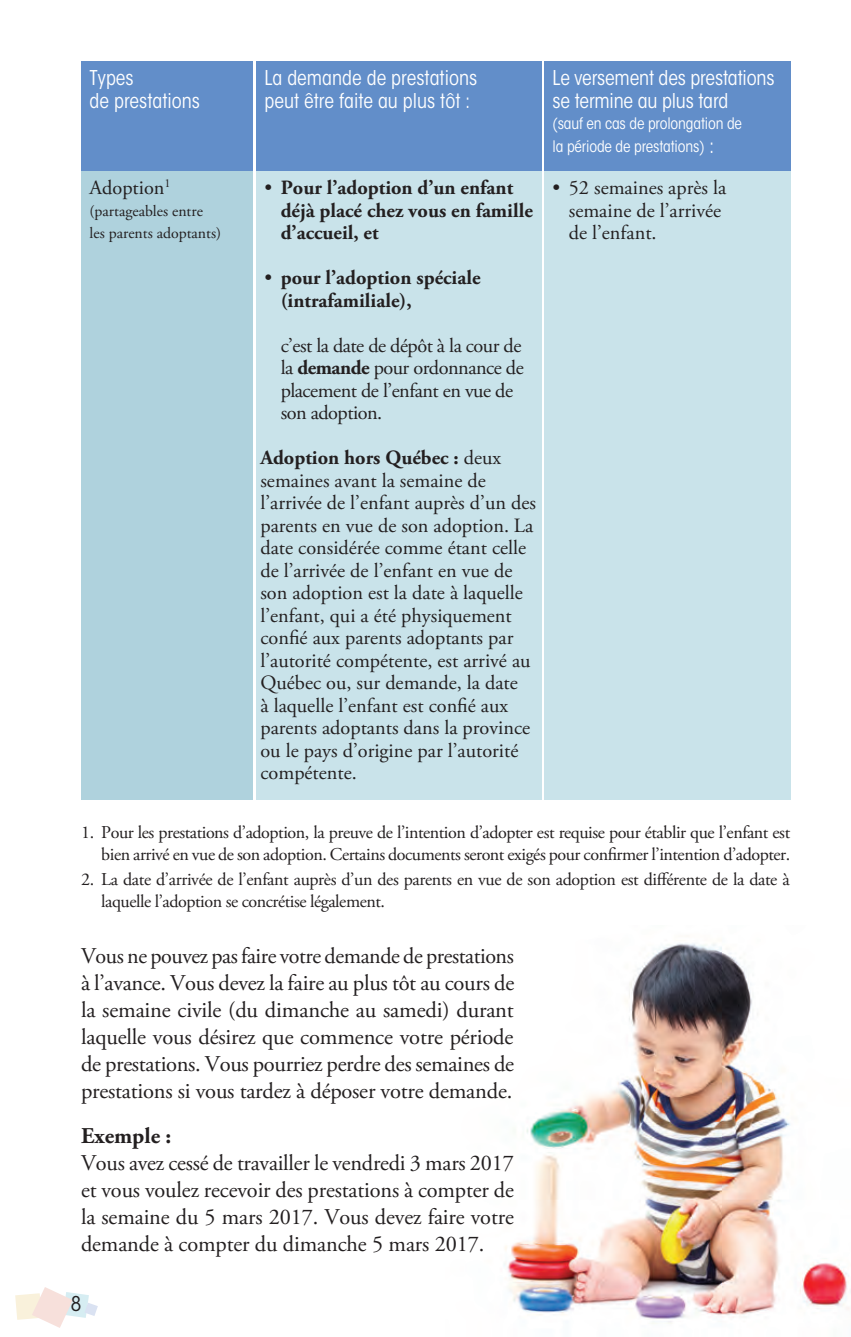
<style>
.page{position:relative;width:851px;height:1337px;background:#fff}
.page>*{position:absolute;margin:0;border:0;box-sizing:border-box;transform-origin:0 0}
.t1{font:22.5px/27px "Adobe Garamond Pro";letter-spacing:-.005em;color:#231f20;text-align:justify}
.t2{font:700 22.5px "Adobe Garamond Pro";color:#231f20}
.t3{font:20.25px/22.5px "Adobe Garamond Pro";color:#231f20}
.t4{font:condensed 20.25px/22.5px "ITC Avant Garde Std";color:#fff}
.t5{font:700 20.25px/22.5px "Adobe Garamond Pro";color:#231f20}
.t6{font:20.25px/22.5px "Adobe Garamond Pro";letter-spacing:-.025em;color:#231f20}
.t7{font:condensed 20.25px "ITC Avant Garde Std";color:#231f20}
.t8{font:18px/21.6px "Adobe Garamond Pro";letter-spacing:-.025em;color:#231f20;text-align:right}
.t9{font:condensed 15.75px/22.5px "ITC Avant Garde Std";letter-spacing:-.01em;color:#fff}
.t10{font:15.75px/22.5px "Adobe Garamond Pro";color:#231f20}
.s1{font-size:20.25px}
.s2{font-weight:400}
.s3{font-weight:700}
</style>
<div class="page">
<img style="left:504px;top:943px;width:345px;height:381px">
<svg style="left:15px;top:1287px;width:83px;height:40px"></svg>
<div style="left:256px;top:171px;width:285px;height:629px;background:#c9e3ea"></div>
<div style="left:544px;top:171px;width:246px;height:629px;background:#c9e3ea"></div>
<div style="left:81px;top:171px;width:172px;height:629px;background:#afd2dd"></div>
<div style="left:256px;top:61px;width:285px;height:110px;background:#628ec9"></div>
<div style="left:544px;top:61px;width:246px;height:110px;background:#628ec9"></div>
<div style="left:81px;top:61px;width:172px;height:110px;background:#628ec9"></div>
<p class="t4" style="left:90px;top:67px;width:112px">Types<br>de prestations</p>
<p class="t3" style="left:90px;top:177px;width:82px">Adoption<sup>1</sup></p>
<p class="t10" style="left:90px;top:200px;width:133px">(partageables entre les parents adoptants)</p>
<p class="t4" style="left:264px;top:67px;width:214px">La demande de prestations peut être faite au plus tôt :</p>
<p class="t4" style="left:552px;top:67px;width:223px">Le versement des prestations se termine au plus tard</p>
<p class="t9" style="left:552px;top:112px;width:191px">(sauf en cas de prolongation de la période de prestations) <span class="s1">:</span></p>
<p class="t5" style="left:281px;top:177px;width:254px;text-indent:-16px"><span class="s2">•</span> Pour l’adoption d’un enfant déjà placé chez vous en famille d’accueil, et</p>
<p class="t5" style="left:281px;top:267px;width:201px;text-indent:-16px"><span class="s2">•</span> pour l’adoption spéciale (intrafamiliale),</p>
<p class="t6" style="left:281px;top:335px;width:244px">c’est la date de dépôt à la cour de la <span class="s3">demande</span> pour ordonnance de placement de l’enfant en vue de son adoption.</p>
<p class="t3" style="left:260px;top:447px;width:277px"><span class="s3">Adoption hors Québec :</span> deux semaines avant la semaine de l’arrivée de l’enfant auprès d’un des parents en vue de son adoption. La date considérée comme étant celle de l’arrivée de l’enfant en vue de son adoption est la date à laquelle l’enfant, qui a été physiquement confié aux parents adoptants par l’autorité compétente, est arrivé au<br>Québec ou, sur demande, la date<br>à laquelle l’enfant est confié aux parents adoptants dans la province ou le pays d’origine par l’autorité compétente.</p>
<p class="t3" style="left:568px;top:177px;width:159px;text-indent:-16px">• 52 semaines après la semaine de l’arrivée de l’enfant.</p>
<p class="t8" style="left:81px;top:822px;width:710px">1. Pour les prestations d’adoption, la preuve de l’intention d’adopter est requise pour établir que l’enfant est bien arrivé en vue de son adoption. Certains documents seront exigés pour confirmer l’intention d’adopter.</p>
<p class="t8" style="left:101px;top:869px;width:689px;text-align:left;text-indent:-20px">2. La date d’arrivée de l’enfant auprès d’un des parents en vue de son adoption est différente de la date à laquelle l’adoption se concrétise légalement.</p>
<p class="t1" style="left:81px;top:943px;width:434px">Vous ne pouvez pas faire votre demande de prestations à l’avance. Vous devez la faire au plus tôt au cours de la semaine civile (du dimanche au samedi) durant laquelle vous désirez que commence votre période de prestations. Vous pourriez perdre des semaines de prestations si vous tardez à déposer votre demande.</p>
<p class="t2" style="left:81px;top:1123px;width:92px">Exemple :</p>
<p class="t1" style="left:81px;top:1150px;width:434px">Vous avez cessé de travailler le vendredi 3 mars 2017 et vous voulez recevoir des prestations à compter de la semaine du 5 mars 2017. Vous devez faire votre demande à compter du dimanche 5 mars 2017.</p>
<p class="t7" style="left:71px;top:1291px;width:12px">8</p>
</div>
